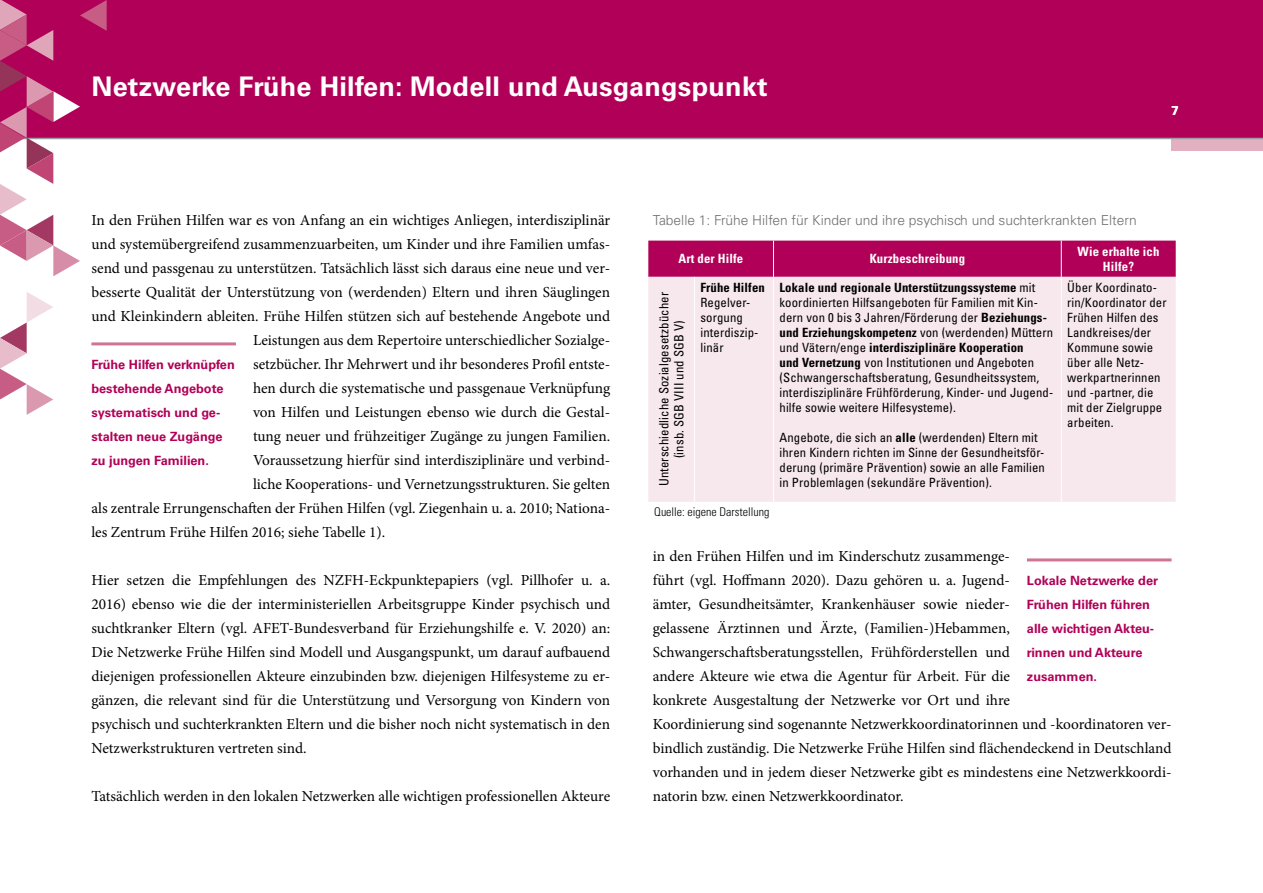
<style>
.page{position:relative;width:1263px;height:893px;background:#fff}
.page>*{position:absolute;margin:0;border:0;box-sizing:border-box;transform-origin:0 0}
.Ü1_Aufmacher_weiss{font:700 27px "Univers LT Std";letter-spacing:.01em;color:#fff}
.Lauftext_o_E{font:15.3px/24px "Minion Pro";color:#000;text-align:justify}
.Ü7{font:300 13.8px "Univers LT Std";color:#6f6f6e}
.Tabelle{font:condensed 12.75px/15px "Univers LT Std";letter-spacing:.01em;color:#000}
.t1{font:700 12.75px/24px "Univers LT Std";color:#b10057}
.Tabelle_neu{font:condensed 12.75px/15px "Univers LT Std";letter-spacing:.01em;color:#000}
.Tabelle_Kopf{font:700 condensed 12.75px/15px "Univers LT Std";letter-spacing:.01em;color:#fff;text-align:center}
.t2{font:700 12.75px "Univers LT Std";color:#fff}
.Quelle{font:300 condensed 12px "Univers LT Std";color:#000}
.s1{font-weight:700}
</style>
<div class="page">
<div style="left:0;top:0;width:1263px;height:138px;background:#b10057"></div>
<div style="left:1171px;top:138px;width:92px;height:13px;background:#e3b0c2"></div>
<hr style="left:0;top:138px;width:1263px;height:1px;background:#9c9d9d">
<svg style="left:0;top:0;width:107px;height:276px"></svg>
<svg style="left:0;top:292px;width:53px;height:123px"></svg>
<hr style="left:91px;top:342px;width:145px;height:3px;background:#cf7495">
<hr style="left:1027px;top:558px;width:144px;height:3px;background:#cf7495">
<div style="left:648px;top:241px;width:528px;height:36px;background:#b10057"></div>
<div style="left:648px;top:277px;width:528px;height:225px;background:#f7e8ee"></div>
<hr style="left:773px;top:241px;width:1px;height:36px;background:#fff">
<hr style="left:1061px;top:241px;width:1px;height:36px;background:#fff">
<hr style="left:694px;top:277px;width:1px;height:225px;background:#fff">
<hr style="left:773px;top:277px;width:1px;height:225px;background:#fff">
<hr style="left:1061px;top:277px;width:1px;height:225px;background:#fff">
<h2 class="Ü1_Aufmacher_weiss" style="left:91px;top:71px;width:678px">Netzwerke Frühe Hilfen: Modell und Ausgangspunkt</h2>
<p class="t2" style="left:1171px;top:103px;width:9px">7</p>
<p class="Lauftext_o_E" style="left:91px;top:208px;width:520px">In den Frühen Hilfen war es von Anfang an ein wichtiges Anliegen, interdisziplinär</p>
<p class="Lauftext_o_E" style="left:91px;top:232px;width:520px">und systemübergreifend zusammenzuarbeiten, um Kinder und ihre Familien umfas-</p>
<p class="Lauftext_o_E" style="left:91px;top:256px;width:520px">send und passgenau zu unterstützen. Tatsächlich lässt sich daraus eine neue und ver-</p>
<p class="Lauftext_o_E" style="left:91px;top:280px;width:520px">besserte Qualität der Unterstützung von (werdenden) Eltern und ihren Säuglingen</p>
<p class="Lauftext_o_E" style="left:91px;top:304px;width:520px">und Kleinkindern ableiten. Frühe Hilfen stützen sich auf bestehende Angebote und</p>
<p class="Lauftext_o_E" style="left:253px;top:328px;width:359px">Leistungen aus dem Repertoire unterschiedlicher Sozialge-</p>
<p class="Lauftext_o_E" style="left:253px;top:352px;width:359px">setzbücher. Ihr Mehrwert und ihr besonderes Profil entste-</p>
<p class="Lauftext_o_E" style="left:253px;top:376px;width:359px">hen durch die systematische und passgenaue Verknüpfung</p>
<p class="Lauftext_o_E" style="left:253px;top:400px;width:359px">von Hilfen und Leistungen ebenso wie durch die Gestal-</p>
<p class="Lauftext_o_E" style="left:253px;top:424px;width:359px">tung neuer und frühzeitiger Zugänge zu jungen Familien.</p>
<p class="Lauftext_o_E" style="left:253px;top:448px;width:359px">Voraussetzung hierfür sind interdisziplinäre und verbind-</p>
<p class="Lauftext_o_E" style="left:253px;top:472px;width:359px">liche Kooperations- und Vernetzungsstrukturen. Sie gelten</p>
<p class="Lauftext_o_E" style="left:91px;top:496px;width:520px">als zentrale Errungenschaften der Frühen Hilfen (vgl. Ziegenhain u. a. 2010; Nationa-</p>
<p class="Lauftext_o_E" style="left:91px;top:520px;width:295px">les Zentrum Frühe Hilfen 2016; siehe Tabelle 1).</p>
<p class="t1" style="left:91px;top:352px;width:145px">Frühe Hilfen verknüpfen bestehende Angebote systematisch und ge&shy;stalten neue Zugänge zu jungen Familien.</p>
<p class="Lauftext_o_E" style="left:91px;top:568px;width:520px">Hier setzen die Empfehlungen des NZFH-Eckpunktepapiers (vgl. Pillhofer u. a.<br>2016) ebenso wie die der interministeriellen Arbeitsgruppe Kinder psychisch und suchtkranker Eltern (vgl. AFET-Bundesverband für Erziehungshilfe e. V. 2020) an:<br>Die Netzwerke Frühe Hilfen sind Modell und Ausgangspunkt, um darauf aufbauend diejenigen professionellen Akteure einzubinden bzw. diejenigen Hilfesysteme zu er&shy;gänzen, die relevant sind für die Unterstützung und Versorgung von Kindern von psychisch und suchterkrankten Eltern und die bisher noch nicht systematisch in den Netzwerkstrukturen vertreten sind.</p>
<p class="Lauftext_o_E" style="left:91px;top:784px;width:520px">Tatsächlich werden in den lokalen Netzwerken alle wichtigen professionellen Akteure</p>
<p class="Ü7" style="left:653px;top:212px;width:485px">Tabelle 1: Frühe Hilfen für Kinder und ihre psychisch und suchterkrankten Eltern</p>
<p class="Tabelle_Kopf" style="left:679px;top:251px;width:66px">Art der Hilfe</p>
<p class="Tabelle_Kopf" style="left:870px;top:251px;width:97px">Kurzbeschreibung</p>
<p class="Tabelle_Kopf" style="left:1077px;top:244px;width:83px">Wie erhalte ich<br>Hilfe?</p>
<p class="Tabelle" style="left:656px;top:486px;width:196px;text-align:center;rotate:-90deg">Unterschiedliche Sozialgesetzbücher (insb. SGB VIII und SGB V)</p>
<p class="Tabelle" style="left:700px;top:280px;width:66px"><span class="s1">Frühe Hilfen<br></span>Regelver&shy;sorgung interdiszip&shy;linär</p>
<p class="Tabelle" style="left:779px;top:280px;width:275px"><span class="s1">Lokale und regionale Unterstützungssysteme</span> mit koordinierten Hilfsangeboten für Familien mit Kin&shy;dern von 0 bis 3 Jahren/Förderung der <span class="s1">Beziehungs&shy;und Erziehungskompetenz</span> von (werdenden) Müttern und Vätern/enge <span class="s1">interdisziplinäre Kooperation<br>und Vernetzung</span> von Institutionen und Angeboten (Schwangerschaftsberatung, Gesundheitssystem, interdisziplinäre Frühförderung, Kinder- und Jugend&shy;hilfe sowie weitere Hilfesysteme).</p>
<p class="Tabelle" style="left:1067px;top:280px;width:101px">Über Koordinato&shy;rin/Koordinator der<br>Frühen Hilfen des<br>Landkreises/der<br>Kommune sowie über alle Netz&shy;werkpartnerinnen und -partner, die mit der Zielgruppe arbeiten.</p>
<p class="Tabelle_neu" style="left:779px;top:430px;width:267px">Angebote, die sich an <span class="s1">alle</span> (werdenden) Eltern mit ihren Kindern richten im Sinne der Gesundheitsför&shy;derung (primäre Prävention) sowie an alle Familien in Problemlagen (sekundäre Prävention).</p>
<p class="Quelle" style="left:654px;top:505px;width:117px">Quelle: eigene Darstellung</p>
<p class="Lauftext_o_E" style="left:653px;top:544px;width:520px;text-align:left">in den Frühen Hilfen und im Kinderschutz zusammenge-<br>führt (vgl. Hoffmann 2020). Dazu gehören u. a. Jugend-<br>ämter, Gesundheitsämter, Krankenhäuser sowie nieder-<br>gelassene Ärztinnen und Ärzte, (Familien-)Hebammen, Schwangerschaftsberatungsstellen, Frühförderstellen und<br>andere Akteure wie etwa die Agentur für Arbeit. Für die<br>konkrete Ausgestaltung der Netzwerke vor Ort und ihre<br>Koordinierung sind sogenannte Netzwerkkoordinatorinnen und -koordinatoren ver&shy;bindlich zuständig. Die Netzwerke Frühe Hilfen sind flächendeckend in Deutschland vorhanden und in jedem dieser Netzwerke gibt es mindestens eine Netzwerkkoordi&shy;natorin bzw. einen Netzwerkkoordinator.</p>
<p class="t1" style="left:1027px;top:568px;width:133px">Lokale Netzwerke der<br>Frühen Hilfen führen alle wichtigen Akteu&shy;rinnen und Akteure zusammen.</p>
</div>
